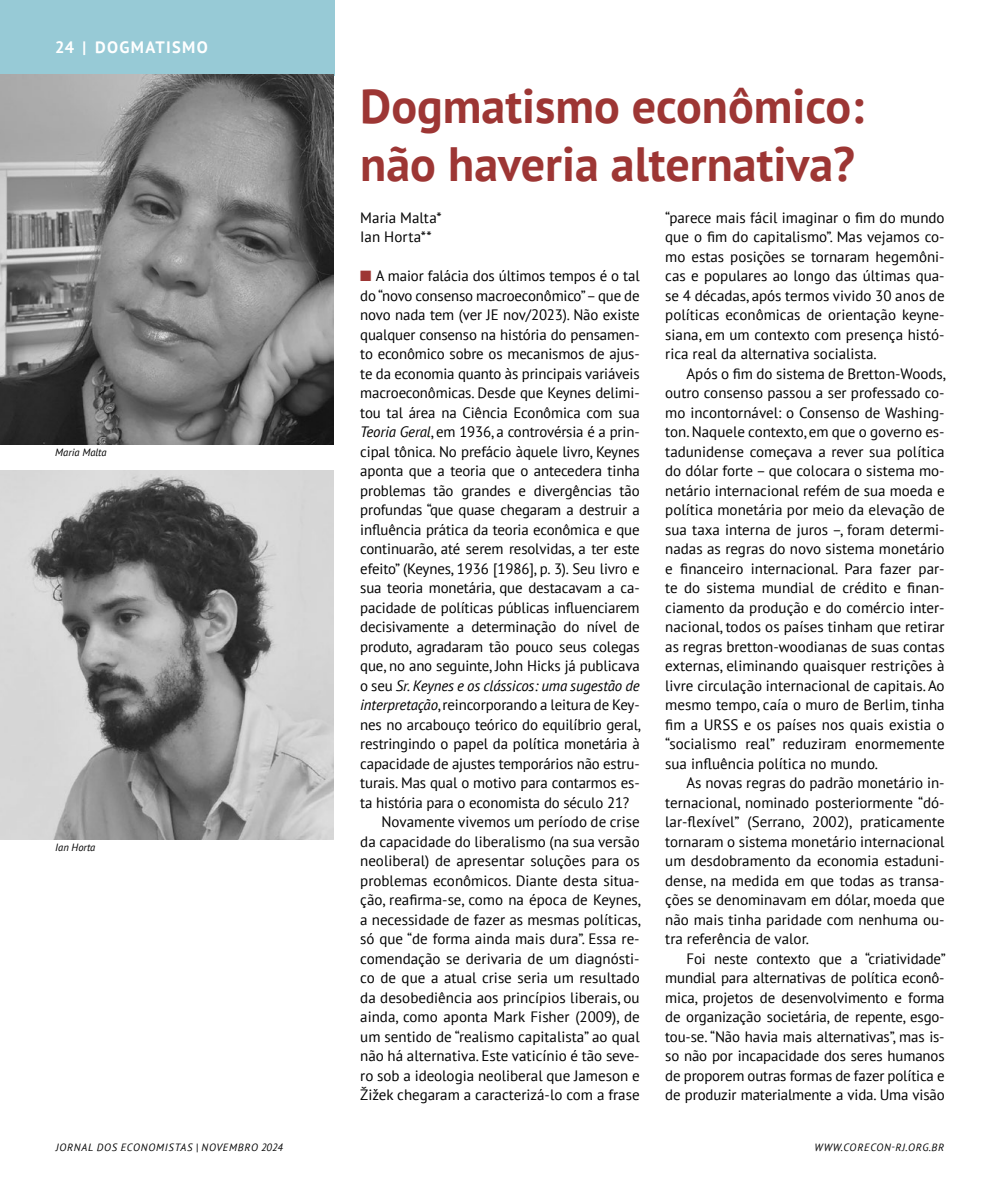
<style>
.page{position:relative;width:1000px;height:1191px;background:#fff}
.page>*{position:absolute;margin:0;border:0;box-sizing:border-box;transform-origin:0 0}
.t1{font:700 48px/57.6px "PT Sans";color:#9d3634}
.t2{font:700 16.5px "PT Sans";letter-spacing:.08em;color:#fff}
.t3{font:15px/19.5px "PT Sans";letter-spacing:-.01em;color:#000;text-align:justify}
.t4{font:italic 15px "PT Sans";letter-spacing:-.01em;color:#000}
.t5{font:italic 10.5px "PT Sans";letter-spacing:.08em;color:#000}
.t6{font:italic 10.5px "PT Sans";color:#000}
.s1{color:#9d3634}
.s2{font-style:italic}
.s3{font-style:normal}
</style>
<div class="page">
<div style="left:0;top:0;width:334px;height:76px;background:#97cad6"></div>
<img style="left:0;top:75px;width:334px;height:369px">
<img style="left:0;top:470px;width:334px;height:369px">
<p class="t2" style="left:55px;top:37px;width:154px">24 | DOGMATISMO</p>
<p class="t6" style="left:55px;top:445px;width:53px">Maria Malta</p>
<p class="t6" style="left:55px;top:840px;width:42px">Ian Horta</p>
<h1 class="t1" style="left:360px;top:77px;width:505px">Dogmatismo econômico: não haveria alternativa?</h1>
<p class="t3" style="left:360px;top:207px;width:83px">Maria Malta*<br>Ian Horta**</p>
<p class="t3" style="left:360px;top:266px;width:281px"><span class="s1">■</span> A maior falácia dos últimos tempos é o tal</p>
<p class="t3" style="left:360px;top:285px;width:281px">do “novo consenso macroeconômico” – que de</p>
<p class="t3" style="left:360px;top:305px;width:281px">novo nada tem (ver JE nov/2023). Não existe</p>
<p class="t3" style="left:360px;top:324px;width:281px">qualquer consenso na história do pensamen-</p>
<p class="t3" style="left:360px;top:344px;width:281px">to econômico sobre os mecanismos de ajus-</p>
<p class="t3" style="left:360px;top:363px;width:281px">te da economia quanto às principais variáveis</p>
<p class="t3" style="left:360px;top:383px;width:281px">macroeconômicas. Desde que Keynes delimi-</p>
<p class="t3" style="left:360px;top:402px;width:281px">tou tal área na Ciência Econômica com sua</p>
<p class="t3" style="left:360px;top:422px;width:281px"><span class="s2">Teoria Geral</span>, em 1936, a controvérsia é a prin-</p>
<p class="t3" style="left:360px;top:441px;width:281px">cipal tônica. No prefácio àquele livro, Keynes</p>
<p class="t3" style="left:360px;top:461px;width:281px">aponta que a teoria que o antecedera tinha</p>
<p class="t3" style="left:360px;top:480px;width:281px">problemas tão grandes e divergências tão</p>
<p class="t3" style="left:360px;top:500px;width:281px">profundas “que quase chegaram a destruir a</p>
<p class="t3" style="left:360px;top:519px;width:281px">influência prática da teoria econômica e que</p>
<p class="t3" style="left:360px;top:539px;width:281px">continuarão, até serem resolvidas, a ter este</p>
<p class="t3" style="left:360px;top:558px;width:281px">efeito” (Keynes, 1936 [1986], p. 3). Seu livro e</p>
<p class="t3" style="left:360px;top:578px;width:281px">sua teoria monetária, que destacavam a ca-</p>
<p class="t3" style="left:360px;top:597px;width:281px">pacidade de políticas públicas influenciarem</p>
<p class="t3" style="left:360px;top:617px;width:281px">decisivamente a determinação do nível de</p>
<p class="t3" style="left:360px;top:636px;width:281px">produto, agradaram tão pouco seus colegas</p>
<p class="t3" style="left:360px;top:656px;width:281px">que, no ano seguinte, John Hicks já publicava</p>
<p class="t4" style="left:360px;top:676px;width:281px"><span class="s3">o seu</span> Sr. Keynes e os clássicos: uma sugestão de</p>
<p class="t3" style="left:360px;top:695px;width:281px"><span class="s2">interpretação</span>, reincorporando a leitura de Key-</p>
<p class="t3" style="left:360px;top:714px;width:282px">nes no arcabouço teórico do equilíbrio geral,</p>
<p class="t3" style="left:360px;top:734px;width:281px">restringindo o papel da política monetária à</p>
<p class="t3" style="left:360px;top:753px;width:281px">capacidade de ajustes temporários não estru-</p>
<p class="t3" style="left:360px;top:773px;width:281px">turais. Mas qual o motivo para contarmos es-</p>
<p class="t3" style="left:360px;top:792px;width:270px">ta história para o economista do século 21?</p>
<p class="t3" style="left:381px;top:812px;width:259px">Novamente vivemos um período de crise</p>
<p class="t3" style="left:360px;top:831px;width:281px">da capacidade do liberalismo (na sua versão</p>
<p class="t3" style="left:360px;top:851px;width:281px">neoliberal) de apresentar soluções para os</p>
<p class="t3" style="left:360px;top:870px;width:281px">problemas econômicos. Diante desta situa-</p>
<p class="t3" style="left:360px;top:890px;width:282px">ção, reafirma-se, como na época de Keynes,</p>
<p class="t3" style="left:360px;top:909px;width:282px">a necessidade de fazer as mesmas políticas,</p>
<p class="t3" style="left:360px;top:929px;width:281px">só que “de forma ainda mais dura”. Essa re-</p>
<p class="t3" style="left:360px;top:948px;width:281px">comendação se derivaria de um diagnósti-</p>
<p class="t3" style="left:360px;top:968px;width:281px">co de que a atual crise seria um resultado</p>
<p class="t3" style="left:360px;top:987px;width:281px">da desobediência aos princípios liberais, ou</p>
<p class="t3" style="left:360px;top:1007px;width:281px">ainda, como aponta Mark Fisher (2009), de</p>
<p class="t3" style="left:360px;top:1026px;width:281px">um sentido de “realismo capitalista” ao qual</p>
<p class="t3" style="left:360px;top:1046px;width:281px">não há alternativa. Este vaticínio é tão seve-</p>
<p class="t3" style="left:360px;top:1065px;width:281px">ro sob a ideologia neoliberal que Jameson e</p>
<p class="t3" style="left:360px;top:1085px;width:281px">Žižek chegaram a caracterizá-lo com a frase</p>
<p class="t3" style="left:665px;top:207px;width:281px">“parece mais fácil imaginar o fim do mundo que o fim do capitalismo”. Mas vejamos co&shy;mo estas posições se tornaram hegemôni&shy;cas e populares ao longo das últimas qua&shy;se 4 décadas, após termos vivido 30 anos de políticas econômicas de orientação keyne&shy;siana, em um contexto com presença histó&shy;rica real da alternativa socialista.</p>
<p class="t3" style="left:665px;top:363px;width:282px;text-indent:21px">Após o fim do sistema de Bretton-Woods, outro consenso passou a ser professado co&shy;mo incontornável: o Consenso de Washing&shy;ton. Naquele contexto, em que o governo es&shy;tadunidense começava a rever sua política do dólar forte – que colocara o sistema mo&shy;netário internacional refém de sua moeda e política monetária por meio da elevação de sua taxa interna de juros –, foram determi&shy;nadas as regras do novo sistema monetário e financeiro internacional. Para fazer par&shy;te do sistema mundial de crédito e finan&shy;ciamento da produção e do comércio inter&shy;nacional, todos os países tinham que retirar as regras bretton-woodianas de suas contas externas, eliminando quaisquer restrições à livre circulação internacional de capitais. Ao mesmo tempo, caía o muro de Berlim, tinha fim a URSS e os países nos quais existia o “socialismo real” reduziram enormemente sua influência política no mundo.</p>
<p class="t3" style="left:665px;top:773px;width:281px;text-indent:21px">As novas regras do padrão monetário in&shy;ternacional, nominado posteriormente “dó&shy;lar-flexível” (Serrano, 2002), praticamente tornaram o sistema monetário internacional um desdobramento da economia estaduni&shy;dense, na medida em que todas as transa&shy;ções se denominavam em dólar, moeda que não mais tinha paridade com nenhuma ou&shy;tra referência de valor.</p>
<p class="t3" style="left:665px;top:948px;width:282px;text-indent:21px">Foi neste contexto que a “criatividade” mundial para alternativas de política econô&shy;mica, projetos de desenvolvimento e forma de organização societária, de repente, esgo&shy;tou-se. “Não havia mais alternativas”, mas is&shy;so não por incapacidade dos seres humanos de proporem outras formas de fazer política e de produzir materialmente a vida. Uma visão</p>
<p class="t5" style="left:56px;top:1140px;width:229px">JORNAL DOS ECONOMISTAS | NOVEMBRO 2024</p>
<p class="t5" style="left:814px;top:1140px;width:131px">WWW.CORECON-RJ.ORG.BR</p>
</div>
